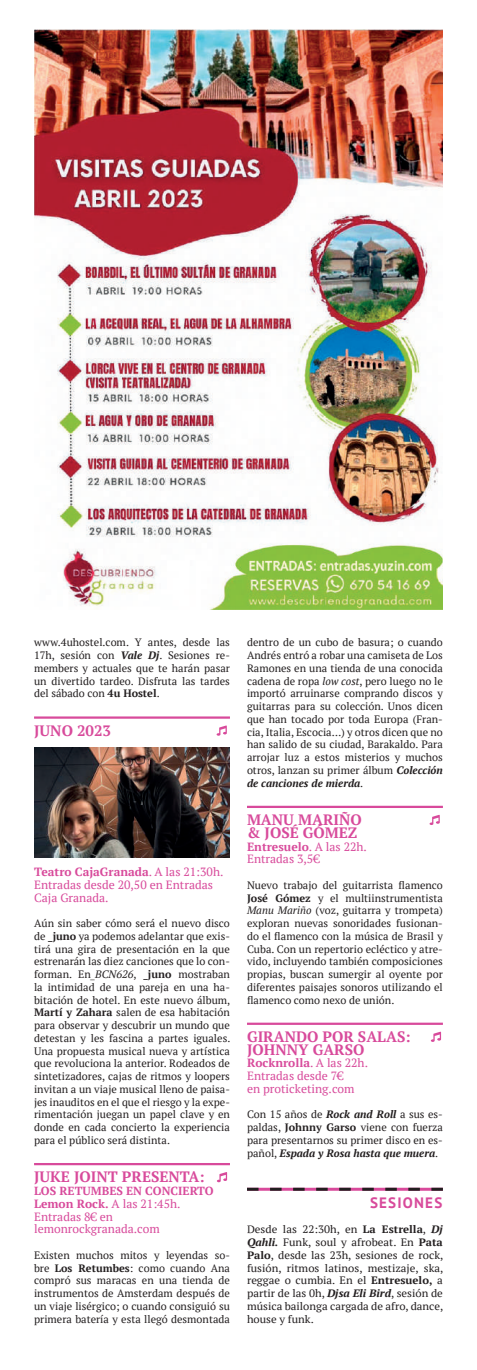
<style>
.page{position:relative;width:477px;height:1370px;background:#fff}
.page>*{position:absolute;margin:0;border:0;box-sizing:border-box;transform-origin:0 0}
.t1{font:700 15px/12.8px "PT Serif";color:#d84a9b}
.t2{font:700 15px "PT Sans";letter-spacing:.08em;color:#d84a9b}
.t3{font:11.85px/12.8px "PT Serif";color:#d84a9b}
.t4{font:700 11.7px "PT Serif";color:#d84a9b}
.t5{font:10.65px/12.8px "PT Serif";color:#231f20;text-align:justify}
.t6{font:10.65px/12.8px "PT Serif";color:#231f20;text-align:justify;scale:1.05 1}
.s1{font-weight:700;font-style:italic}
.s2{font-weight:700}
.s3{font-style:italic}
</style>
<div class="page">
<hr style="left:34px;top:716px;width:196px;height:2px;background:#d84a9b">
<hr style="left:34px;top:1162px;width:196px;height:3px;background:#d84a9b">
<svg style="left:216px;top:725px;width:10px;height:10px"></svg>
<svg style="left:217px;top:1172px;width:10px;height:10px"></svg>
<img style="left:34px;top:747px;width:196px;height:110px">
<hr style="left:247px;top:805px;width:195px;height:3px;background:#d84a9b">
<hr style="left:247px;top:1022px;width:195px;height:2px;background:#d84a9b">
<svg style="left:247px;top:1187px;width:195px;height:3px"></svg>
<svg style="left:429px;top:815px;width:10px;height:10px"></svg>
<svg style="left:430px;top:1031px;width:10px;height:10px"></svg>
<img style="left:34px;top:30px;width:408px;height:580px">
<p class="t5" style="left:34px;top:636px;width:197px">www.4uhostel.com. Y antes, desde las 17h, sesión con <span class="s1">Vale Dj</span>. Sesiones re&shy;members y actuales que te harán pasar un divertido tardeo. Disfruta las tardes del sábado con <span class="s2">4u Hostel</span>.</p>
<h1 class="t1" style="left:34px;top:723px;width:78px">JUNO 2023</h1>
<p class="t3" style="left:34px;top:865px;width:191px"><span class="s2">Teatro CajaGranada</span>. A las 21:30h.<br>Entradas desde 20,50 en Entradas<br>Caja Granada.</p>
<p class="t5" style="left:34px;top:916px;width:197px">Aún sin saber cómo será el nuevo disco de <span class="s2">_juno</span> ya podemos adelantar que exis&shy;tirá una gira de presentación en la que estrenarán las diez canciones que lo con&shy;forman. En<span class="s3">_BCN626</span>, <span class="s2">_juno</span> mostraban la intimidad de una pareja en una ha&shy;bitación de hotel. En este nuevo álbum, <span class="s2">Martí y Zahara</span> salen de esa habitación para observar y descubrir un mundo que detestan y les fascina a partes iguales.<br>Una propuesta musical nueva y artística que revoluciona la anterior. Rodeados de sintetizadores, cajas de ritmos y loopers invitan a un viaje musical lleno de paisa&shy;jes inauditos en el que el riesgo y la expe&shy;rimentación juegan un papel clave y en donde en cada concierto la experiencia para el público será distinta.</p>
<h1 class="t1" style="left:34px;top:1170px;width:172px">JUKE JOINT PRESENTA:</h1>
<p class="t4" style="left:34px;top:1182px;width:181px">LOS RETUMBES EN CONCIERTO</p>
<p class="t3" style="left:34px;top:1196px;width:148px"><span class="s2">Lemon Rock.</span> A las 21:45h.<br>Entradas 8€ en lemonrockgranada.com</p>
<p class="t5" style="left:34px;top:1248px;width:197px">Existen muchos mitos y leyendas so&shy;bre <span class="s2">Los Retumbes</span>: como cuando Ana compró sus maracas en una tienda de instrumentos de Amsterdam después de un viaje lisérgico; o cuando consiguió su primera batería y esta llegó desmontada</p>
<p class="t5" style="left:247px;top:636px;width:197px">dentro de un cubo de basura; o cuando Andrés entró a robar una camiseta de Los Ramones en una tienda de una conocida cadena de ropa <span class="s3">low cost</span>, pero luego no le importó arruinarse comprando discos y guitarras para su colección. Unos dicen que han tocado por toda Europa (Fran&shy;cia, Italia, Escocia…) y otros dicen que no han salido de su ciudad, Barakaldo. Para arrojar luz a estos misterios y muchos otros, lanzan su primer álbum <span class="s1">Colección de canciones de mierda</span>.</p>
<h1 class="t1" style="left:247px;top:813px;width:116px">MANU MARIÑO &amp; JOSÉ GÓMEZ</h1>
<p class="t3" style="left:247px;top:839px;width:121px"><span class="s2">Entresuelo</span>. A las 22h.<br>Entradas 3,5€</p>
<p class="t5" style="left:247px;top:878px;width:197px">Nuevo trabajo del guitarrista flamenco <span class="s2">José Gómez</span> y el multiinstrumentista <span class="s3">Manu Mariño</span> (voz, guitarra y trompeta) exploran nuevas sonoridades fusionan&shy;do el flamenco con la música de Brasil y Cuba. Con un repertorio ecléctico y atre&shy;vido, incluyendo también composiciones propias, buscan sumergir al oyente por diferentes paisajes sonoros utilizando el flamenco como nexo de unión.</p>
<h1 class="t1" style="left:247px;top:1029px;width:165px">GIRANDO POR SALAS:<br>JOHNNY GARSO</h1>
<p class="t3" style="left:247px;top:1056px;width:122px"><span class="s2">Rocknrolla</span>. A las 22h.<br>Entradas desde 7€<br>en proticketing.com</p>
<p class="t5" style="left:247px;top:1108px;width:197px">Con 15 años de <span class="s1">Rock and Roll</span> a sus es&shy;paldas, <span class="s2">Johnny Garso</span> viene con fuerza para presentarnos su primer disco en es&shy;pañol, <span class="s1">Espada y Rosa hasta que muera</span>.</p>
<h1 class="t2" style="left:370px;top:1192px;width:74px">SESIONES</h1>
<p class="t6" style="left:247px;top:1222px;width:188px">Desde las 22:30h, en <span class="s2">La Estrella</span>, <span class="s1">Dj Qahli.</span> Funk, soul y afrobeat. En <span class="s2">Pata Palo</span>, desde las 23h, sesiones de rock, fusión, ritmos latinos, mestizaje, ska, reggae o cumbia. En el <span class="s2">Entresuelo,</span> a partir de las 0h, <span class="s1">Djsa Eli Bird</span>, sesión de música bailonga cargada de afro, dance, house y funk.</p>
</div>
